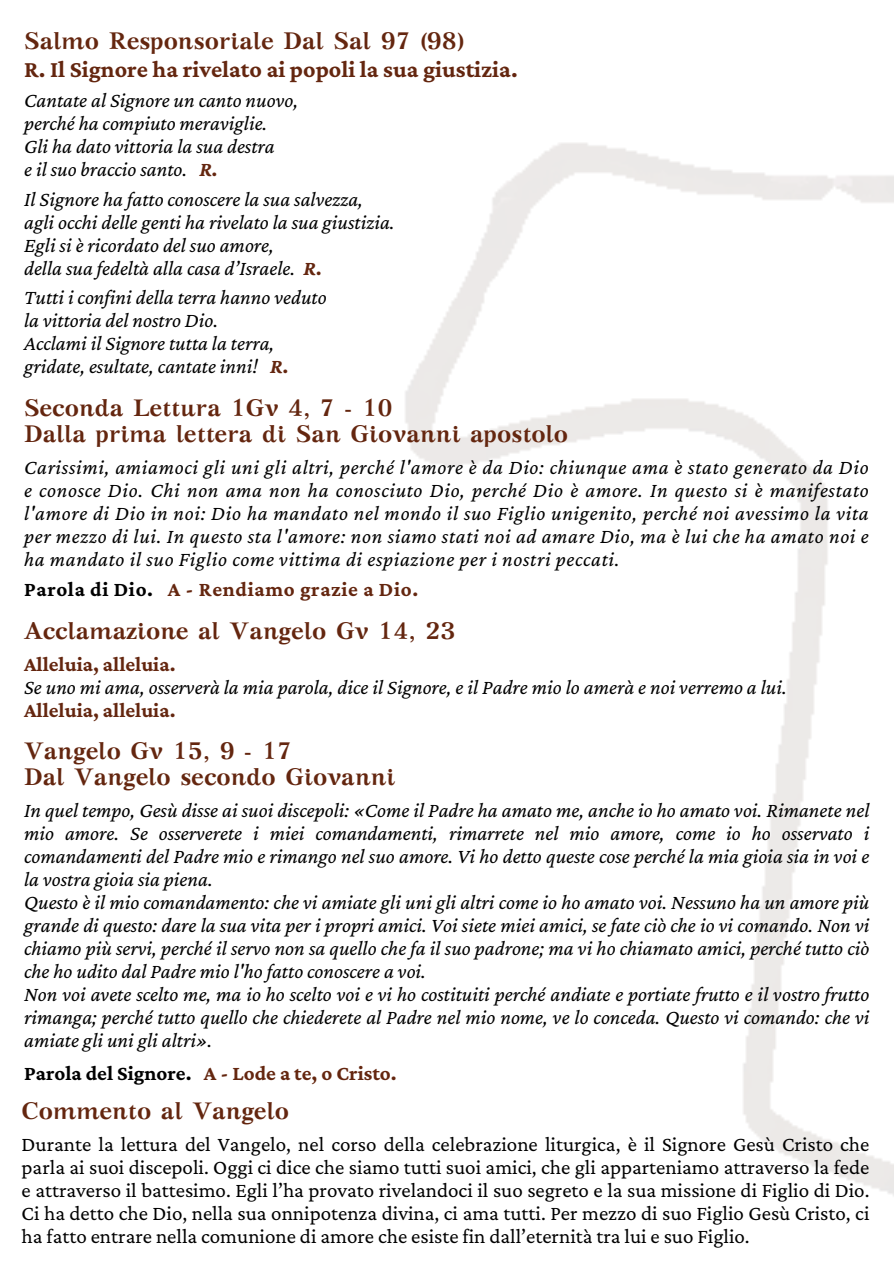
<style>
.page{position:relative;width:894px;height:1264px;background:#fff}
.page>*{position:absolute;margin:0;border:0;box-sizing:border-box;transform-origin:0 0}
.t1{font:700 24px/26.5px "GFS Artemisia";color:#64260f}
.t2{font:700 24px/28px "Crimson Pro";color:#64260f}
.t3{font:italic 21px/23px "Crimson Pro";color:#000;text-align:justify}
.t4{font:21px/23px "Crimson Pro";color:#000;text-align:justify}
.t5{font:700 21px "Crimson Pro";color:#64260f}
.t6{font:700 21px "Crimson Pro";letter-spacing:.03em;color:#64260f}
.s1{font-family:"GFS Artemisia"}
.s2{font-weight:700;color:#64260f}
.s3{color:#000}
</style>
<div class="page">
<img style="left:405px;top:143px;width:488px;height:1051px">
<h1 class="t2" style="left:24px;top:27px;width:495px"><span class="s1">Salmo Responsoriale Dal Sal 97 (98)<br></span>R. Il Signore ha rivelato ai popoli la sua giustizia.</h1>
<p class="t3" style="left:24px;top:88px;width:275px">Cantate al Signore un canto nuovo,</p>
<p class="t3" style="left:24px;top:111px;width:245px">perché ha compiuto meraviglie.</p>
<p class="t3" style="left:24px;top:134px;width:252px">Gli ha dato vittoria la sua destra</p>
<p class="t3" style="left:24px;top:157px;width:195px">e il suo braccio santo. <span class="s2">R.</span></p>
<p class="t3" style="left:24px;top:187px;width:340px">Il Signore ha fatto conoscere la sua salvezza,</p>
<p class="t3" style="left:24px;top:210px;width:372px">agli occhi delle genti ha rivelato la sua giustizia.</p>
<p class="t3" style="left:24px;top:233px;width:251px">Egli si è ricordato del suo amore,</p>
<p class="t3" style="left:24px;top:256px;width:299px">della sua fedeltà alla casa d’Israele. <span class="s2">R.</span></p>
<p class="t3" style="left:24px;top:285px;width:304px">Tutti i confini della terra hanno veduto</p>
<p class="t3" style="left:24px;top:308px;width:195px">la vittoria del nostro Dio.</p>
<p class="t3" style="left:24px;top:331px;width:251px">Acclami il Signore tutta la terra,</p>
<p class="t3" style="left:24px;top:354px;width:266px">gridate, esultate, cantate inni! <span class="s2">R.</span></p>
<p class="t1" style="left:24px;top:396px;width:545px">Seconda Lettura 1Gv 4, 7 - 10<br>Dalla prima lettera di San Giovanni apostolo</p>
<h1 class="t3" style="left:24px;top:455px;width:846px">Carissimi, amiamoci gli uni gli altri, perché l'amore è da Dio: chiunque ama è stato generato da Dio e conosce Dio. Chi non ama non ha conosciuto Dio, perché Dio è amore. In questo si è manifestato l'amore di Dio in noi: Dio ha mandato nel mondo il suo Figlio unigenito, perché noi avessimo la vita per mezzo di lui. In questo sta l'amore: non siamo stati noi ad amare Dio, ma è lui che ha amato noi e ha mandato il suo Figlio come vittima di espiazione per i nostri peccati.</h1>
<p class="t6" style="left:24px;top:577px;width:395px"><span class="s3">Parola di Dio.</span> A - Rendiamo grazie a Dio.</p>
<h2 class="t1" style="left:24px;top:619px;width:432px">Acclamazione al Vangelo Gv 14, 23</h2>
<h1 class="t5" style="left:24px;top:651px;width:153px">Alleluia, alleluia.</h1>
<p class="t3" style="left:24px;top:675px;width:764px">Se uno mi ama, osserverà la mia parola, dice il Signore, e il Padre mio lo amerà e noi verremo a lui.</p>
<p class="t5" style="left:24px;top:697px;width:153px">Alleluia, alleluia.</p>
<p class="t1" style="left:24px;top:739px;width:373px">Vangelo Gv 15, 9 - 17<br>Dal Vangelo secondo Giovanni</p>
<h1 class="t3" style="left:24px;top:798px;width:846px">In quel tempo, Gesù disse ai suoi discepoli: «Come il Padre ha amato me, anche io ho amato voi. Rimanete nel mio amore. Se osserverete i miei comandamenti, rimarrete nel mio amore, come io ho osservato i comandamenti del Padre mio e rimango nel suo amore. Vi ho detto queste cose perché la mia gioia sia in voi e la vostra gioia sia piena.</h1>
<p class="t3" style="left:24px;top:890px;width:846px">Questo è il mio comandamento: che vi amiate gli uni gli altri come io ho amato voi. Nessuno ha un amore più grande di questo: dare la sua vita per i propri amici. Voi siete miei amici, se fate ciò che io vi comando. Non vi chiamo più servi, perché il servo non sa quello che fa il suo padrone; ma vi ho chiamato amici, perché tutto ciò che ho udito dal Padre mio l'ho fatto conoscere a voi.</p>
<p class="t3" style="left:24px;top:982px;width:846px">Non voi avete scelto me, ma io ho scelto voi e vi ho costituiti perché andiate e portiate frutto e il vostro frutto rimanga; perché tutto quello che chiederete al Padre nel mio nome, ve lo conceda. Questo vi comando: che vi amiate gli uni gli altri».</p>
<p class="t5" style="left:24px;top:1061px;width:374px"><span class="s3">Parola del Signore.</span> A - Lode a te, o Cristo.</p>
<h2 class="t1" style="left:22px;top:1099px;width:269px">Commento al Vangelo</h2>
<h1 class="t4" style="left:22px;top:1132px;width:849px">Durante la lettura del Vangelo, nel corso della celebrazione liturgica, è il Signore Gesù Cristo che parla ai suoi discepoli. Oggi ci dice che siamo tutti suoi amici, che gli apparteniamo attraverso la fede e attraverso il battesimo. Egli l’ha provato rivelandoci il suo segreto e la sua missione di Figlio di Dio.<br>Ci ha detto che Dio, nella sua onnipotenza divina, ci ama tutti. Per mezzo di suo Figlio Gesù Cristo, ci ha fatto entrare nella comunione di amore che esiste fin dall’eternità tra lui e suo Figlio.</h1>
</div>
